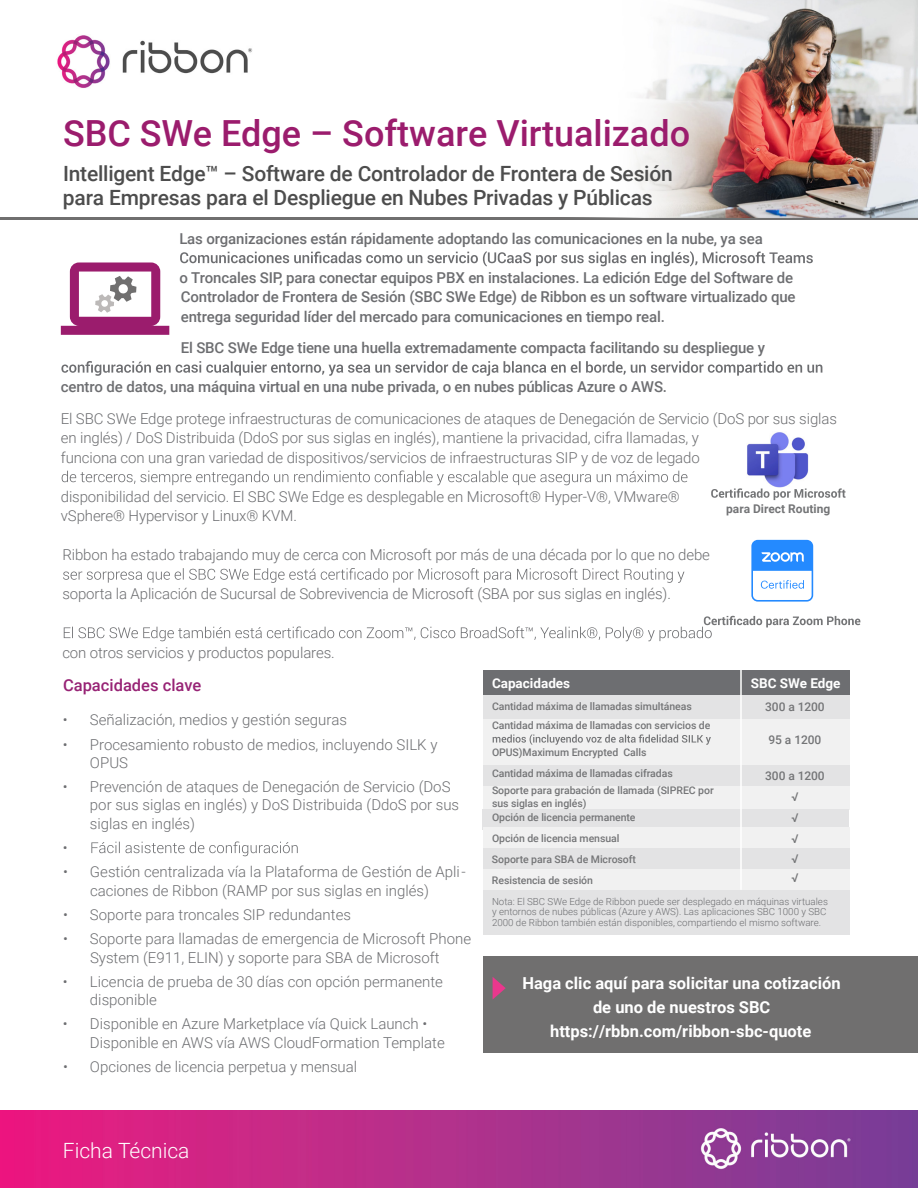
<style>
.page{position:relative;width:918px;height:1188px;background:#fff}
.page>*{position:absolute;margin:0;border:0;box-sizing:border-box;transform-origin:0 0}
.t1{font:500 36px "Roboto";color:#9b1c6d}
.t2{font:500 21px/24px "Roboto";letter-spacing:-.01em;color:#4d4d4d}
.t3{font:300 21px "Roboto";color:#fff}
.t4{font:700 16.5px/24px "Roboto";color:#fff;text-align:center}
.t5{font:500 16.5px "Roboto";color:#972375}
.t6{font:300 15px/18.3px "Roboto";letter-spacing:-.005em;color:#6d6e71}
.t7{font:500 15px/19.5px "Roboto";letter-spacing:-.01em;color:#6d6e71}
.t8{font:700 13.5px "Roboto";color:#fff}
.t9{font:500 12px/21px "Roboto";letter-spacing:-.005em;color:#747577;text-align:center}
.t10{font:700 12px "Roboto";color:#747577}
.t11{font:500 10.5px/21px "Roboto";letter-spacing:-.005em;color:#747577}
.t12{font:300 9.75px/10.5px "Roboto";color:#6d6e71}
</style>
<div class="page">
<img style="left:0;top:1110px;width:918px;height:78px">
<hr style="left:0;top:218px;width:918px;height:2px;background:#706f6f">
<img style="left:453px;top:0;width:465px;height:218px">
<div style="left:483px;top:956px;width:435px;height:97px;background:#706f6f"></div>
<svg style="left:493px;top:977px;width:13px;height:22px"></svg>
<svg style="left:180px;top:251px;width:633px;height:15px"></svg>
<svg style="left:61px;top:361px;width:761px;height:15px"></svg>
<svg style="left:62px;top:471px;width:625px;height:14px"></svg>
<svg style="left:63px;top:568px;width:621px;height:15px"></svg>
<svg style="left:91px;top:841px;width:207px;height:15px"></svg>
<img style="left:747px;top:432px;width:62px;height:55px">
<svg style="left:711px;top:488px;width:135px;height:12px"></svg>
<svg style="left:64px;top:616px;width:796px;height:25px"></svg>
<svg style="left:751px;top:540px;width:62px;height:62px"></svg>
<div style="left:483px;top:671px;width:366px;height:24px;background:#6d6e71"></div>
<div style="left:483px;top:695px;width:366px;height:24px;background:#e3e3e4"></div>
<div style="left:483px;top:786px;width:366px;height:24px;background:#f1f1f1"></div>
<div style="left:483px;top:719px;width:366px;height:46px;background:#f1f1f1"></div>
<div style="left:483px;top:809px;width:366px;height:21px;background:#e3e3e4"></div>
<div style="left:483px;top:765px;width:366px;height:21px;background:#e3e3e4"></div>
<div style="left:483px;top:848px;width:366px;height:21px;background:#e3e3e4"></div>
<div style="left:483px;top:890px;width:366px;height:45px;background:#e3e3e4"></div>
<div style="left:483px;top:827px;width:366px;height:21px;background:#f1f1f1"></div>
<div style="left:483px;top:869px;width:366px;height:21px;background:#f1f1f1"></div>
<hr style="left:740px;top:669px;width:2px;height:221px;background:#fff">
<svg style="left:493px;top:734px;width:218px;height:11px"></svg>
<svg style="left:61px;top:262px;width:108px;height:73px"></svg>
<img style="left:57px;top:35px;width:196px;height:53px">
<h1 class="t1" style="left:63px;top:117px;width:629px">SBC SWe Edge – Software Virtualizado</h1>
<h2 class="t2" style="left:63px;top:163px;width:611px">Intelligent Edge™ – Software de Controlador de Frontera de Sesión para Empresas para el Despliegue en Nubes Privadas y Públicas</h2>
<p class="t7" style="left:179px;top:230px;width:585px">Las organizaciones están rápidamente adoptando las comunicaciones en la nube, ya sea</p>
<p class="t7" style="left:179px;top:269px;width:618px">o Troncales SIP, para conectar equipos PBX en instalaciones. La edición Edge del Software de<br>Controlador de Frontera de Sesión (SBC SWe Edge) de Ribbon es un software virtualizado que entrega seguridad líder del mercado para comunicaciones en tiempo real.</p>
<p class="t7" style="left:181px;top:339px;width:586px">El SBC SWe Edge tiene una huella extremadamente compacta facilitando su despliegue y</p>
<p class="t7" style="left:61px;top:378px;width:608px">centro de datos, una máquina virtual en una nube privada, o en nubes públicas Azure o AWS.</p>
<p class="t6" style="left:61px;top:410px;width:778px;line-height:19.5px">El SBC SWe Edge protege infraestructuras de comunicaciones de ataques de Denegación de Servicio (DoS por sus siglas en inglés) / DoS Distribuida (DdoS por sus siglas en inglés), mantiene la privacidad, cifra llamadas, y<br>funciona con una gran variedad de dispositivos/servicios de infraestructuras SIP y de voz de legado</p>
<p class="t6" style="left:61px;top:488px;width:621px;line-height:19.5px">disponibilidad del servicio. El SBC SWe Edge es desplegable en Microsoft® Hyper-V®, VMware® vSphere® Hypervisor y Linux® KVM.</p>
<p class="t6" style="left:62px;top:547px;width:649px">Ribbon ha estado trabajando muy de cerca con Microsoft por más de una década por lo que no debe</p>
<p class="t6" style="left:62px;top:586px;width:610px">soporta la Aplicación de Sucursal de Sobrevivencia de Microsoft (SBA por sus siglas en inglés).</p>
<p class="t10" style="left:726px;top:504px;width:106px">para Direct Routing</p>
<p class="t6" style="left:62px;top:644px;width:274px">con otros servicios y productos populares.</p>
<p class="t5" style="left:63px;top:678px;width:140px">Capacidades clave</p>
<p class="t6" style="left:63px;top:712px;width:6px">ï</p>
<p class="t6" style="left:90px;top:712px;width:259px">Señalización, medios y gestión seguras</p>
<p class="t6" style="left:63px;top:736px;width:6px">ï</p>
<p class="t6" style="left:90px;top:736px;width:349px">Procesamiento robusto de medios, incluyendo SILK y<br>OPUS</p>
<p class="t6" style="left:63px;top:779px;width:6px">ï</p>
<p class="t6" style="left:90px;top:779px;width:371px">Prevención de ataques de Denegación de Servicio (DoS por sus siglas en inglés) y DoS Distribuida (DdoS por sus siglas en inglés)</p>
<p class="t6" style="left:63px;top:837px;width:6px;line-height:24.3px">ï ï</p>
<p class="t6" style="left:90px;top:864px;width:377px">Gestión centralizada vía la Plataforma de Gestión de Apli&shy;caciones de Ribbon (RAMP por sus siglas en inglés)</p>
<p class="t6" style="left:63px;top:907px;width:6px">ï</p>
<p class="t6" style="left:90px;top:907px;width:263px">Soporte para troncales SIP redundantes</p>
<p class="t6" style="left:63px;top:931px;width:6px">ï</p>
<p class="t6" style="left:90px;top:931px;width:383px">Soporte para llamadas de emergencia de Microsoft Phone<br>System (E911, ELIN) y soporte para SBA de Microsoft</p>
<p class="t6" style="left:63px;top:973px;width:6px">ï</p>
<p class="t6" style="left:90px;top:973px;width:355px">Licencia de prueba de 30 días con opción permanente disponible</p>
<p class="t6" style="left:63px;top:1016px;width:6px">ï</p>
<p class="t6" style="left:90px;top:1016px;width:356px">Disponible en Azure Marketplace vía Quick Launch ï<br>Disponible en AWS vía AWS CloudFormation Template</p>
<p class="t6" style="left:63px;top:1059px;width:6px">ï</p>
<p class="t6" style="left:90px;top:1059px;width:269px">Opciones de licencia perpetua y mensual</p>
<p class="t8" style="left:492px;top:678px;width:80px">Capacidades</p>
<p class="t8" style="left:751px;top:678px;width:91px">SBC SWe Edge</p>
<p class="t11" style="left:492px;top:697px;width:220px;line-height:19.5px">Cantidad máxima de llamadas simultáneas<br>Cantidad máxima de llamadas con servicios de</p>
<p class="t11" style="left:492px;top:743px;width:182px">OPUS)Maximum Encrypted Calls<br>Cantidad máxima de llamadas cifradas</p>
<p class="t11" style="left:492px;top:784px;width:223px;line-height:13.5px">Soporte para grabación de llamada (SIPREC por sus siglas en inglés)<br>Opción de licencia permanente</p>
<p class="t11" style="left:492px;top:828px;width:146px">Opción de licencia mensual<br>Soporte para SBA de Microsoft<br>Resistencia de sesión</p>
<p class="t9" style="left:765px;top:697px;width:61px">300 a 1200</p>
<p class="t9" style="left:769px;top:730px;width:54px">95 a 1200</p>
<p class="t9" style="left:765px;top:766px;width:61px">300 a 1200 √<br>√<br>√</p>
<p class="t9" style="left:791px;top:848px;width:9px;line-height:19.5px;text-align:left">√ √</p>
<p class="t12" style="left:492px;top:897px;width:337px">Nota: El SBC SWe Edge de Ribbon puede ser desplegado en máquinas virtuales y entornos de nubes públicas (Azure y AWS). Las aplicaciones SBC 1000 y SBC<br>2000 de Ribbon también están disponibles, compartiendo el mismo software.</p>
<p class="t4" style="left:522px;top:972px;width:320px">Haga clic aquí para solicitar una cotización de uno de nuestros SBC https://rbbn.com/ribbon-sbc-quote</p>
<h2 class="t3" style="left:95px;top:1138px;width:128px">Ficha Técnica</h2>
<h2 class="t3" style="left:63px;top:1142px;width:128px"><sup>1</sup>Ficha Técnica</h2>
</div>
